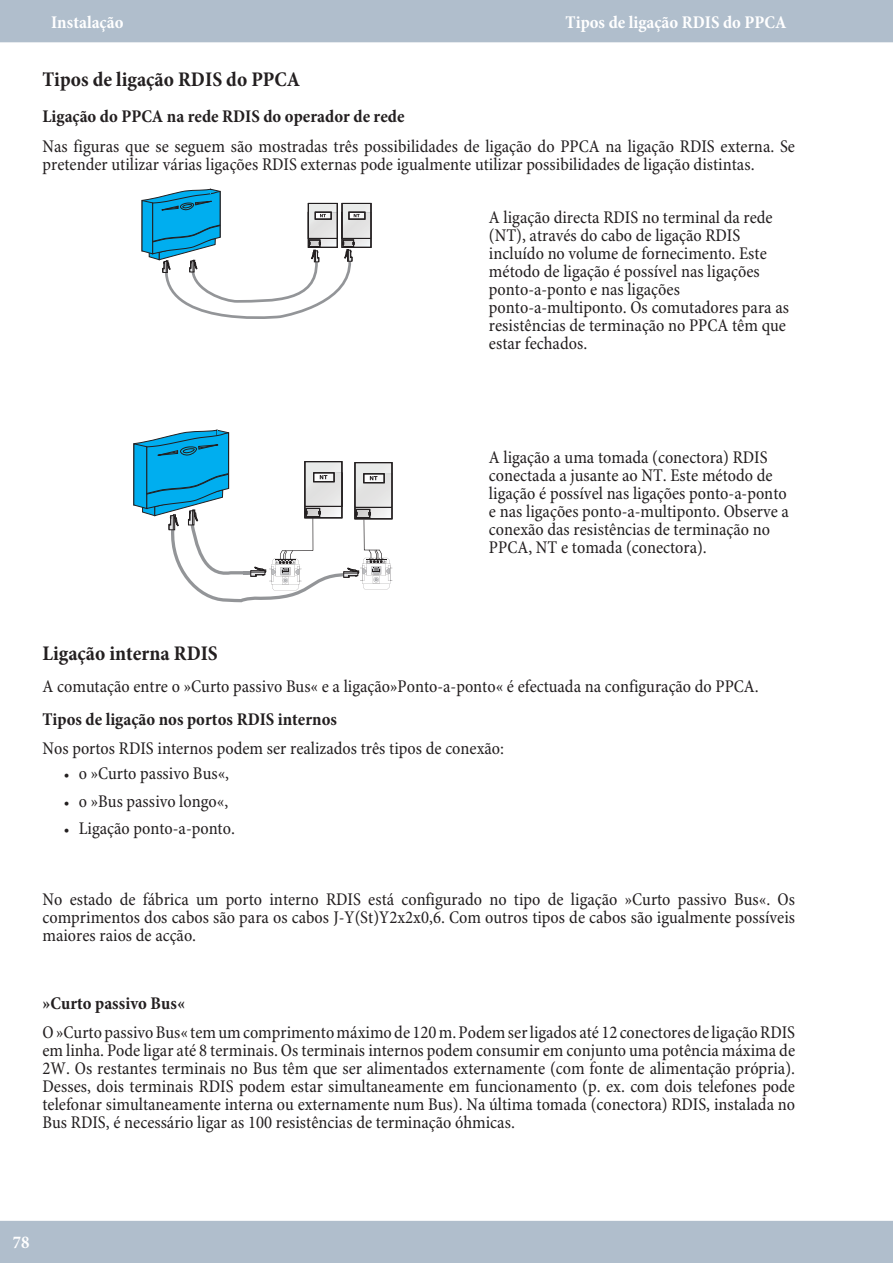
<style>
.page{position:relative;width:894px;height:1263px;background:#fff}
.page>*{position:absolute;margin:0;border:0;box-sizing:border-box;transform-origin:0 0}
.t1{font:700 21px "Minion Pro Cond";color:#231f20}
.t2{font:18px/18px "Minion Pro Cond";color:#231f20}
.t3{font:700 18px "Minion Pro Cond";color:#231f20}
.t4{font:700 18px "Minion Pro Cond";color:#fff}
.s1{font-weight:700;font-size:15px}
</style>
<div class="page">
<div style="left:0;top:0;width:893px;height:43px;background:#b0becc"></div>
<div style="left:0;top:1220px;width:893px;height:43px;background:#b0becc"></div>
<div style="left:342px;top:212px;width:29px;height:35px;border:1px solid #231f20"></div>
<img style="left:360px;top:205px;width:9px;height:32px">
<div style="left:342px;top:203px;width:29px;height:36px;border:1px solid #231f20"></div>
<div style="left:349px;top:212px;width:16px;height:7px;border:1px solid #231f20"></div>
<svg style="left:142px;top:189px;width:218px;height:130px"></svg>
<svg style="left:134px;top:430px;width:259px;height:173px"></svg>
<p class="t4" style="left:51px;top:15px;width:74px">Instalação</p>
<p class="t4" style="left:566px;top:15px;width:222px">Tipos de ligação RDIS do PPCA</p>
<p class="t1" style="left:43px;top:71px;width:259px">Tipos de ligação RDIS do PPCA</p>
<p class="t3" style="left:43px;top:109px;width:364px">Ligação do PPCA na rede RDIS do operador de rede</p>
<p class="t2" style="left:43px;top:139px;width:754px">Nas fi gu ras que se se guem são mo stra das três pos si bi li da des de ligação do PPCA na ligação RDIS ex ter na. Se pre ten der uti li zar várias ligações RDIS ex ter nas pode igu al men te uti li zar pos si bi li da des de ligação dis tin tas.</p>
<p class="t2" style="left:489px;top:210px;width:302px">A ligação directa RDIS no ter mi nal da rede (NT), através do cabo de ligação RDIS incluído no vol ume de fornecimento. Este método de ligação é possível nas ligações ponto-a-ponto e nas ligações ponto-a-multiponto. Os comutadores para as resistências de terminação no PPCA têm que estar fechados.</p>
<p class="t2" style="left:489px;top:450px;width:302px">A ligação a uma tomada (conectora) RDIS conectada a jusante ao NT. Este método de ligação é possível nas ligações ponto-a-ponto e nas ligações ponto-a-multiponto. Ob serve a conexão das resistências de terminação no PPCA, NT e tomada (conectora).</p>
<p class="t1" style="left:43px;top:645px;width:177px">Ligação interna RDIS</p>
<p class="t2" style="left:43px;top:679px;width:718px">A comutação en tre o »Cur to pas si vo Bus« e a ligação»Pon to-a-pon to« é efec tua da na configuração do PPCA.</p>
<p class="t3" style="left:43px;top:712px;width:296px">Tipos de ligação nos portos RDIS internos</p>
<p class="t2" style="left:43px;top:741px;width:463px">Nos por tos RDIS in ter nos po dem ser reali za dos três ti pos de conexão:</p>
<p class="t2" style="left:64px;top:766px;width:167px"><span class="s1">•</span> o »Curto passivo Bus«,</p>
<p class="t2" style="left:64px;top:794px;width:166px"><span class="s1">•</span> o »Bus passivo longo«,</p>
<p class="t2" style="left:64px;top:821px;width:173px"><span class="s1">•</span> Ligação ponto-a-ponto.</p>
<p class="t2" style="left:43px;top:892px;width:754px;text-align:justify">No es ta do de fábrica um por to in ter no RDIS está con fi gu ra do no tipo de ligação »Cur to pas si vo Bus«. Os com pri men tos dos ca bos são para os ca bos J-Y(St)Y2x2x0,6. Com ou tros ti pos de ca bos são igu al men te pos sí veis maiores raios de acção.</p>
<p class="t3" style="left:43px;top:996px;width:144px">»Curto passivo Bus«</p>
<p class="t2" style="left:43px;top:1025px;width:754px;text-align:justify">O »Cur to pas si vo Bus« tem um com pri men to máximo de 120 m. Po dem ser li ga dos até 12 co nec to res de ligação RDIS em lin ha. Pode li gar até 8 ter mina is. Os ter mina is in ter nos po dem con su mir em con jun to uma po tên cia máxima de 2W. Os re stan tes ter mina is no Bus têm que ser ali men ta dos ex ter na men te (com fon te de alimentação pró pria).<br>Des ses, dois ter mina is RDIS po dem es tar si mul ta nea men te em fun cio na men to (p. ex. com dois te le fo nes pode te le fo nar si mul ta nea men te in ter na ou ex ter na men te num Bus). Na úl ti ma to ma da (co nec to ra) RDIS, ins ta la da no Bus RDIS, é necessário ligar as 100 resistências de terminação óhmicas.</p>
<p class="t4" style="left:13px;top:1235px;width:18px">78</p>
</div>
